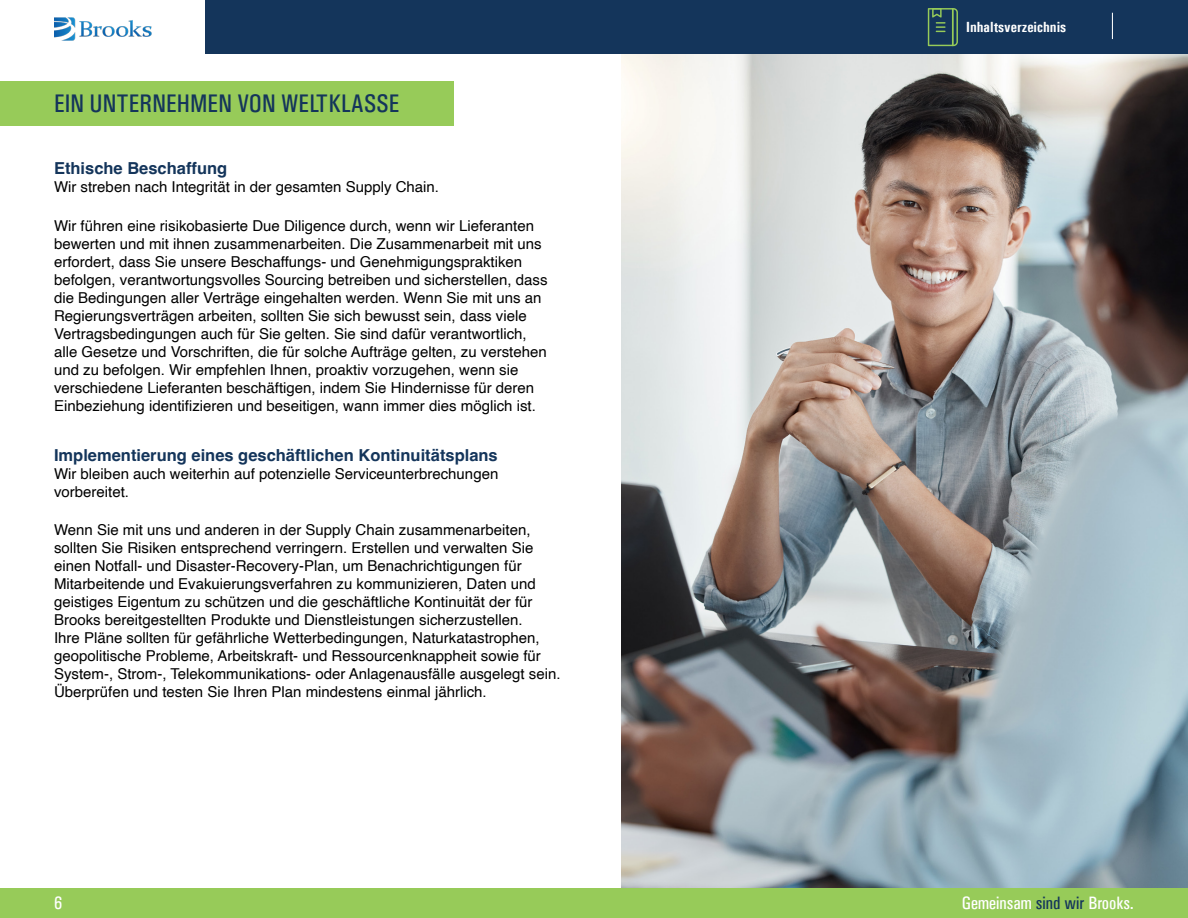
<style>
.page{position:relative;width:1188px;height:918px;background:#fff}
.page>*{position:absolute;margin:0;border:0;box-sizing:border-box;transform-origin:0 0}
.t1{font:25.5px "Univers Condensed";color:#14355b}
.t2{font:18px "Univers Condensed";color:#fff}
.t3{font:700 16.5px "Helvetica";color:#14355b}
.t4{font:15px/18px "Helvetica";color:#000}
.t5{font:700 condensed 14.7px "Univers";color:#fff}
.s1{color:#14355b}
</style>
<div class="page">
<div style="left:0;top:81px;width:454px;height:45px;background:#97cb59"></div>
<img style="left:621px;top:54px;width:567px;height:835px">
<img style="left:54px;top:17px;width:98px;height:24px">
<div style="left:205px;top:0;width:983px;height:54px;background:#14355b"></div>
<div style="left:0;top:889px;width:1188px;height:29px;background:#97cb59"></div>
<svg style="left:1112px;top:13px;width:1px;height:26px"></svg>
<svg style="left:928px;top:8px;width:30px;height:38px"></svg>
<h1 class="t1" style="left:54px;top:88px;width:347px">EIN UNTERNEHMEN VON WELTKLASSE</h1>
<p class="t3" style="left:54px;top:159px;width:175px">Ethische Beschaffung</p>
<p class="t4" style="left:54px;top:179px;width:387px">Wir streben nach Integrität in der gesamten Supply Chain.</p>
<p class="t4" style="left:54px;top:217px;width:495px">Wir führen eine risikobasierte Due Diligence durch, wenn wir Lieferanten bewerten und mit ihnen zusammenarbeiten. Die Zusammenarbeit mit uns erfordert, dass Sie unsere Beschaffungs- und Genehmigungspraktiken befolgen, verantwortungsvolles Sourcing betreiben und sicherstellen, dass die Bedingungen aller Verträge eingehalten werden. Wenn Sie mit uns an Regierungsverträgen arbeiten, sollten Sie sich bewusst sein, dass viele Vertragsbedingungen auch für Sie gelten. Sie sind dafür verantwortlich, alle Gesetze und Vorschriften, die für solche Aufträge gelten, zu verstehen und zu befolgen. Wir empfehlen Ihnen, proaktiv vorzugehen, wenn sie verschiedene Lieferanten beschäftigen, indem Sie Hindernisse für deren Einbeziehung identifizieren und beseitigen, wann immer dies möglich ist.</p>
<p class="t3" style="left:54px;top:445px;width:445px">Implementierung eines geschäftlichen Kontinuitätsplans</p>
<p class="t4" style="left:54px;top:465px;width:446px">Wir bleiben auch weiterhin auf potenzielle Serviceunterbrechungen vorbereitet.</p>
<p class="t4" style="left:54px;top:521px;width:508px">Wenn Sie mit uns und anderen in der Supply Chain zusammenarbeiten, sollten Sie Risiken entsprechend verringern. Erstellen und verwalten Sie einen Notfall- und Disaster-Recovery-Plan, um Benachrichtigungen für Mitarbeitende und Evakuierungsverfahren zu kommunizieren, Daten und geistiges Eigentum zu schützen und die geschäftliche Kontinuität der für Brooks bereitgestellten Produkte und Dienstleistungen sicherzustellen.<br>Ihre Pläne sollten für gefährliche Wetterbedingungen, Naturkatastrophen, geopolitische Probleme, Arbeitskraft- und Ressourcenknappheit sowie für System-, Strom-, Telekommunikations- oder Anlagenausfälle ausgelegt sein.<br>Überprüfen und testen Sie Ihren Plan mindestens einmal jährlich.</p>
<p class="t5" style="left:966px;top:18px;width:102px">Inhaltsverzeichnis</p>
<p class="t2" style="left:54px;top:892px;width:10px">6</p>
<p class="t2" style="left:962px;top:892px;width:174px">Gemeinsam <span class="s1">sind wir</span> Brooks.</p>
</div>
